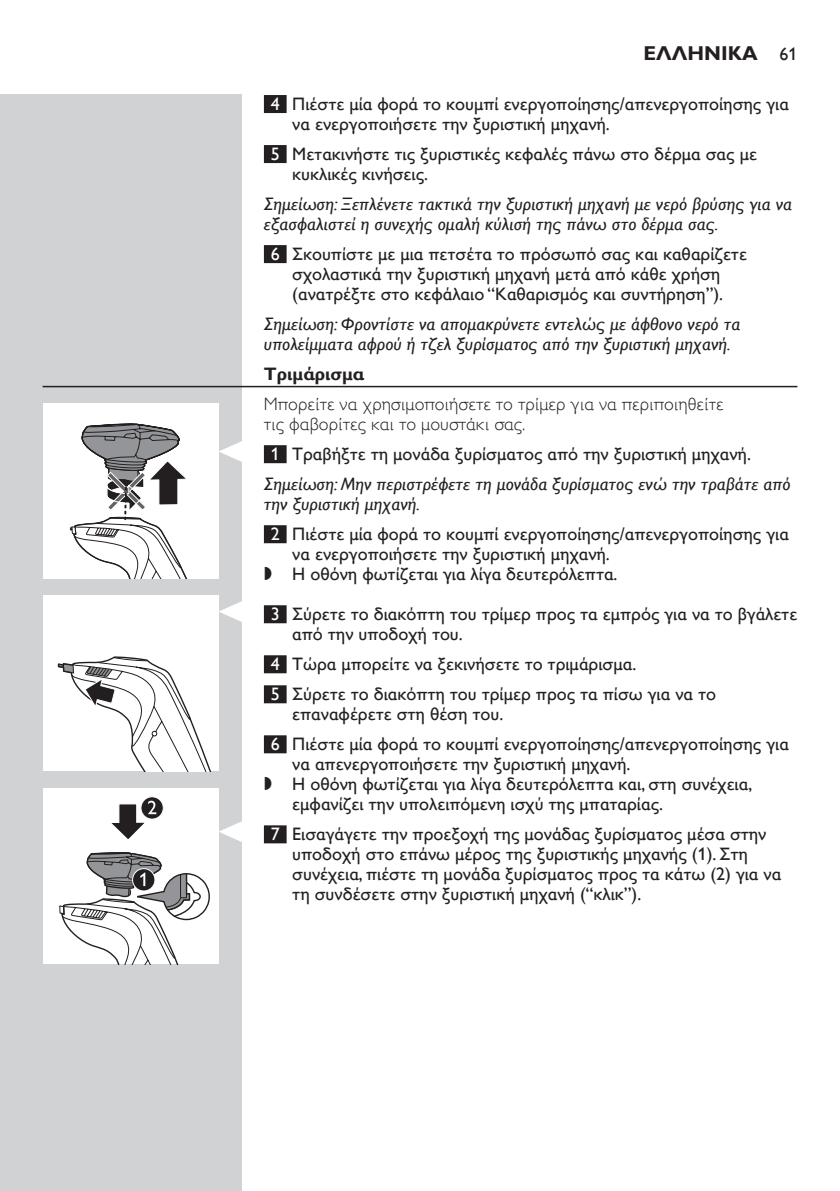
<style>
.page{position:relative;width:840px;height:1191px;background:#fff}
.page>*{position:absolute;margin:0;border:0;box-sizing:border-box;transform-origin:0 0}
.t1{font:700 20px "Gill Sans Alt One WGL";color:#231f20}
.t2{font:18px/20px "Gill Sans Alt One WGL";color:#231f20}
.t3{font:italic 18px/20px "Gill Sans Alt One WGL";color:#231f20}
.t4{font:18px/20px "Gill Sans Alt One WGL Light";color:#231f20}
.t5{font:700 18px "Gill Sans Alt One WGL";color:#231f20}
.s1{font-weight:400;font-size:18px}
.s2{color:#fff}
.s3{font-style:normal;color:#fff}
.s4{font-style:normal}
.s5{font-style:italic}
.s6{font-family:"Philips Ll Font Plain"}
</style>
<div class="page">
<div style="left:0;top:95px;width:241px;height:1096px;background:#d1d2d4"></div>
<div style="left:264px;top:95px;width:22px;height:18px;background:#231f20"></div>
<div style="left:264px;top:145px;width:22px;height:18px;background:#231f20"></div>
<div style="left:264px;top:245px;width:22px;height:18px;background:#231f20"></div>
<hr style="left:43px;top:386px;width:754px;height:1px;background:#231f20">
<div style="left:264px;top:445px;width:22px;height:18px;background:#231f20"></div>
<div style="left:264px;top:525px;width:22px;height:18px;background:#231f20"></div>
<div style="left:264px;top:605px;width:22px;height:18px;background:#231f20"></div>
<div style="left:264px;top:655px;width:22px;height:18px;background:#231f20"></div>
<div style="left:264px;top:685px;width:22px;height:18px;background:#231f20"></div>
<div style="left:264px;top:735px;width:22px;height:18px;background:#231f20"></div>
<div style="left:264px;top:825px;width:22px;height:18px;background:#231f20"></div>
<div style="left:43px;top:403px;width:175px;height:175px;background:#fff"></div>
<svg style="left:70px;top:417px;width:172px;height:161px"></svg>
<div style="left:43px;top:595px;width:175px;height:176px;background:#fff"></div>
<svg style="left:57px;top:595px;width:185px;height:176px"></svg>
<div style="left:43px;top:788px;width:175px;height:176px;background:#fff"></div>
<svg style="left:141px;top:796px;width:22px;height:23px"></svg>
<div style="left:140px;top:796px;width:24px;height:23px;border:1px solid #fff;border-radius:50%"></div>
<svg style="left:59px;top:800px;width:183px;height:164px"></svg>
<p class="t1" style="left:643px;top:40px;width:155px">ΕΛΛΗΝΙΚΑ <span class="s1">61</span></p>
<p class="t2" style="left:292px;top:94px;width:498px;text-indent:-22px"><span class="s2">4</span> Πιέστε μία φορά το κουμπί ενεργοποίησης/απενεργοποίησης για να ενεργοποιήσετε την ξυριστική μηχανή.</p>
<p class="t2" style="left:292px;top:144px;width:466px;text-indent:-22px"><span class="s2">5</span> Μετακινήστε τις ξυριστικές κεφαλές πάνω στο δέρμα σας με κυκλικές κινήσεις.</p>
<p class="t3" style="left:264px;top:194px;width:529px">Σημείωση: Ξεπλένετε τακτικά την ξυριστική μηχανή με νερό βρύσης για να εξασφαλιστεί η συνεχής ομαλή κύλισή της πάνω στο δέρμα σας.</p>
<p class="t2" style="left:270px;top:244px;width:477px;text-align:center"><span class="s2">6</span> Σκουπίστε με μια πετσέτα το πρόσωπό σας και καθαρίζετε σχολαστικά την ξυριστική μηχανή μετά από κάθε χρήση (ανατρέξτε στο κεφάλαιο “Καθαρισμός και συντήρηση”).</p>
<p class="t3" style="left:264px;top:314px;width:477px">Σημείωση: Φροντίστε να απομακρύνετε εντελώς με άφθονο νερό τα υπολείμματα αφρού ή τζελ ξυρίσματος από την ξυριστική μηχανή.</p>
<p class="t5" style="left:264px;top:362px;width:102px">Τριμάρισμα</p>
<p class="t4" style="left:264px;top:394px;width:461px">Μπορείτε να χρησιμοποιήσετε το τρίμερ για να περιποιηθείτε τις φαβορίτες και το μουστάκι σας.</p>
<p class="t3" style="left:264px;top:439px;width:528px;line-height:30px;text-indent:7px"><span class="s3">1</span> <span class="s4">Τραβήξτε τη μονάδα ξυρίσματος από την ξυριστική μηχανή.<br></span>Σημείωση: Μην περιστρέφετε τη μονάδα ξυρίσματος ενώ την τραβάτε από</p>
<p class="t2" style="left:270px;top:489px;width:519px;line-height:30px;text-indent:-7px"><span class="s5">την ξυριστική μηχανή.<br></span><span class="s2">2</span> Πιέστε μία φορά το κουμπί ενεργοποίησης/απενεργοποίησης για</p>
<p class="t2" style="left:264px;top:544px;width:355px;text-indent:28px">να ενεργοποιήσετε την ξυριστική μηχανή. <span class="s6">,</span> Η οθόνη φωτίζεται για λίγα δευτερόλεπτα.</p>
<p class="t2" style="left:292px;top:604px;width:506px;text-indent:-22px"><span class="s2">3</span> Σύρετε το διακόπτη του τρίμερ προς τα εμπρός για να το βγάλετε από την υποδοχή του.</p>
<p class="t2" style="left:270px;top:649px;width:446px;line-height:30px"><span class="s2">4</span> Τώρα μπορείτε να ξεκινήσετε το τριμάρισμα.<br><span class="s2">5</span> Σύρετε το διακόπτη του τρίμερ προς τα πίσω για να το</p>
<p class="t2" style="left:270px;top:699px;width:519px;line-height:30px;text-indent:22px">επαναφέρετε στη θέση του.<br><span class="s2">6</span> Πιέστε μία φορά το κουμπί ενεργοποίησης/απενεργοποίησης για</p>
<p class="t2" style="left:292px;top:754px;width:339px">να απενεργοποιήσετε την ξυριστική μηχανή.</p>
<p class="t2" style="left:264px;top:774px;width:489px"><span class="s6">,</span> Η οθόνη φωτίζεται για λίγα δευτερόλεπτα και, στη συνέχεια,</p>
<p class="t2" style="left:292px;top:794px;width:372px">εμφανίζει την υπολειπόμενη ισχύ της μπαταρίας.</p>
<p class="t2" style="left:292px;top:824px;width:490px;text-indent:-22px"><span class="s2">7</span> Εισαγάγετε την προεξοχή της μονάδας ξυρίσματος μέσα στην υποδοχή στο επάνω μέρος της ξυριστικής μηχανής (1). Στη συνέχεια, πιέστε τη μονάδα ξυρίσματος προς τα κάτω (2) για να τη συνδέσετε στην ξυριστική μηχανή (“κλικ”).</p>
</div>
